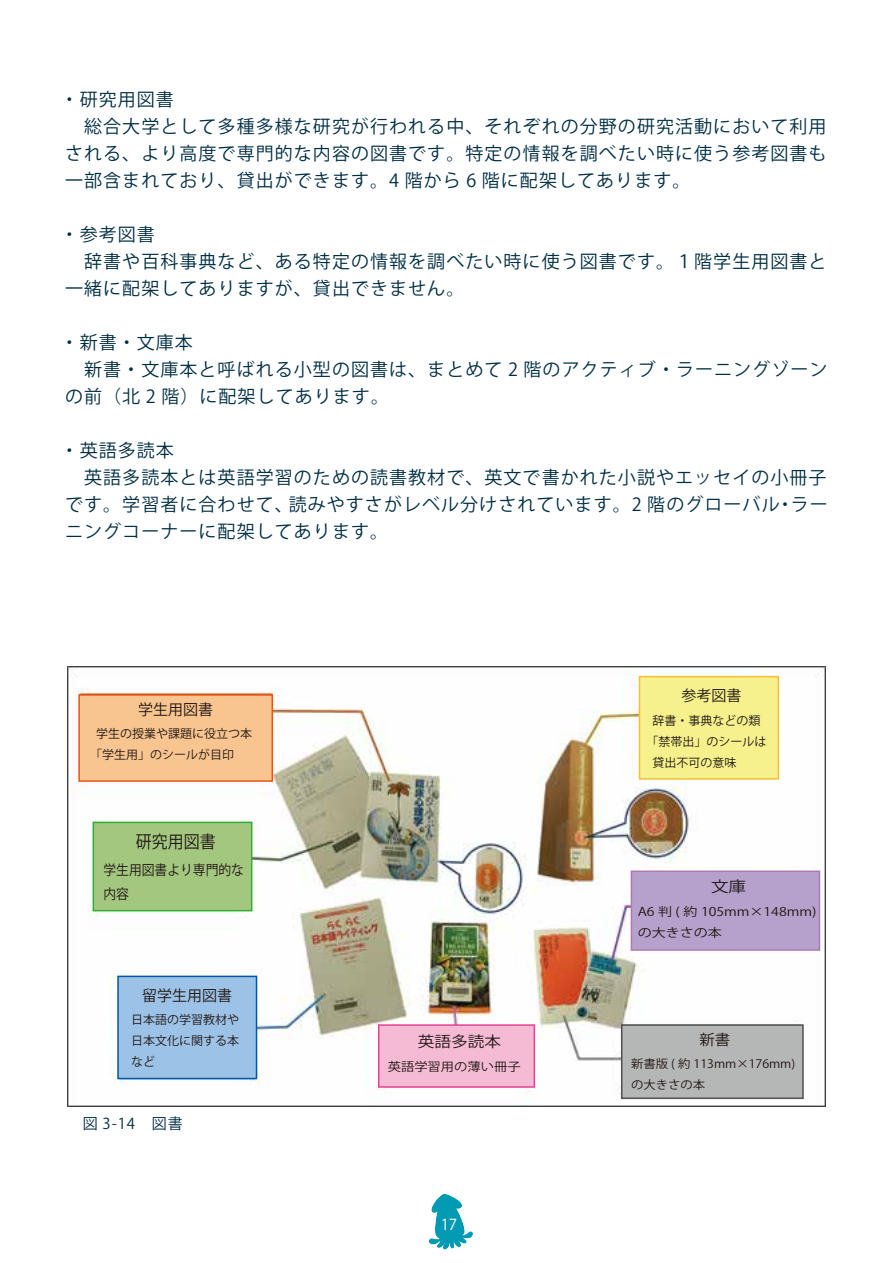
<style>
.page{position:relative;width:893px;height:1263px;background:#fff}
.page>*{position:absolute;margin:0;border:0;box-sizing:border-box;transform-origin:0 0}
.t1{font:18px/27px "Koz Go Pr 6 N";letter-spacing:.06em;color:#002e43}
.t2{font:17.25px "Koz Go Pr 6 N";color:#221815;scale:.92 1}
.t3{font:15px "Koz Go Pr 6 N";color:#221815}
.t4{font:15px "Koz Go Pr 6 N";color:#002e43}
.t5{font:15px "Koz Go Pr 6 N";color:#221815;scale:1.11 1}
.t6{font:15px "Koz Go Pr 6 N";color:#221815;scale:1.17 1}
.t7{font:15px "Koz Go Pr 6 N";color:#fff}
.t8{font:14.55px "Koz Go Pr 6 N";color:#221815;scale:1.06 1}
.t9{font:13.8px/24.3px "Koz Go Pr 6 N";color:#221815;scale:.92 1}
.t10{font:12px/21px "Koz Go Pr 6 N";color:#221815;text-align:justify}
.t11{font:12px/21px "Koz Go Pr 6 N";color:#221815;scale:1.17 1}
.t12{font:12px "Koz Go Pr 6 N";color:#221815;scale:1.11 1}
.t13{font:11.7px/20.4px "Koz Go Pr 6 N";color:#221815;scale:1.06 1}
</style>
<div class="page">
<img style="left:67px;top:666px;width:759px;height:440px">
<div style="left:117px;top:976px;width:140px;height:103px;background:#9cc2e7;border:2px solid #0056a8"></div>
<div style="left:93px;top:822px;width:159px;height:89px;background:#a3c77f;border:2px solid #34ad37"></div>
<div style="left:78px;top:694px;width:195px;height:88px;background:#f8c48f;border:2px solid #ea5514"></div>
<div style="left:378px;top:1024px;width:157px;height:64px;background:#f5bbd4;border:2px solid #e74291"></div>
<div style="left:639px;top:676px;width:140px;height:104px;background:#f6f18c;border:2px solid #f5c034"></div>
<div style="left:631px;top:870px;width:189px;height:81px;background:#b5a1cc;border:2px solid #ae7ab3"></div>
<div style="left:621px;top:1024px;width:183px;height:75px;background:#b5b6b6;border:2px solid #514f4f"></div>
<svg style="left:428px;top:1193px;width:45px;height:57px;fill:#049cb4"></svg>
<p class="t1" style="left:61px;top:86px;width:767px">・研究用図書<br>　総合大学として多種多様な研究が行われる中、それぞれの分野の研究活動において利用される、より高度で専門的な内容の図書です。特定の情報を調べたい時に使う参考図書も一部含まれており、貸出ができます。4 階から 6 階に配架してあります。</p>
<p class="t1" style="left:61px;top:221px;width:767px">・参考図書<br>　辞書や百科事典など、ある特定の情報を調べたい時に使う図書です。１階学生用図書と一緒に配架してありますが、貸出できません。</p>
<p class="t1" style="left:61px;top:329px;width:768px">・新書・文庫本<br>　新書・文庫本と呼ばれる小型の図書は、まとめて 2 階のアクティブ・ラーニングゾーンの前（北 2 階）に配架してあります。</p>
<p class="t1" style="left:61px;top:437px;width:769px">・英語多読本<br>　英語多読本とは英語学習のための読書教材で、英文で書かれた小説やエッセイの小冊子です。学習者に合わせて、読みやすさがレベル分けされています。2 階のグローバル・ラーニングコーナーに配架してあります。</p>
<p class="t3" style="left:138px;top:701px;width:76px">学生用図書</p>
<p class="t10" style="left:90px;top:724px;width:163px;text-indent:6px">学生の授業や課題に役立つ本「学生用」のシールが目印</p>
<p class="t2" style="left:136px;top:831px;width:88px">研究用図書</p>
<p class="t9" style="left:104px;top:858px;width:154px">学生用図書より専門的な内容</p>
<p class="t3" style="left:142px;top:987px;width:91px">留学生用図書</p>
<p class="t10" style="left:131px;top:1010px;width:110px">日本語の学習教材や日本文化に関する本など</p>
<p class="t4" style="left:83px;top:1115px;width:101px">図 3-14　図書</p>
<p class="t5" style="left:418px;top:1033px;width:76px">英語多読本</p>
<p class="t12" style="left:388px;top:1060px;width:121px">英語学習用の薄い冊子</p>
<p class="t7" style="left:441px;top:1216px;width:18px">17</p>
<p class="t3" style="left:681px;top:687px;width:61px">参考図書</p>
<p class="t10" style="left:653px;top:710px;width:109px">辞書・事典などの類</p>
<p class="t10" style="left:647px;top:731px;width:121px">「禁帯出」のシールは</p>
<p class="t10" style="left:653px;top:752px;width:85px">貸出不可の意味</p>
<p class="t6" style="left:711px;top:878px;width:31px">文庫</p>
<p class="t11" style="left:638px;top:901px;width:154px">A6 判 ( 約 105mm×148mm)の大きさの本</p>
<p class="t8" style="left:699px;top:1032px;width:31px">新書</p>
<p class="t13" style="left:631px;top:1054px;width:157px">新書版 ( 約 113mm×176mm)の大きさの本</p>
</div>
